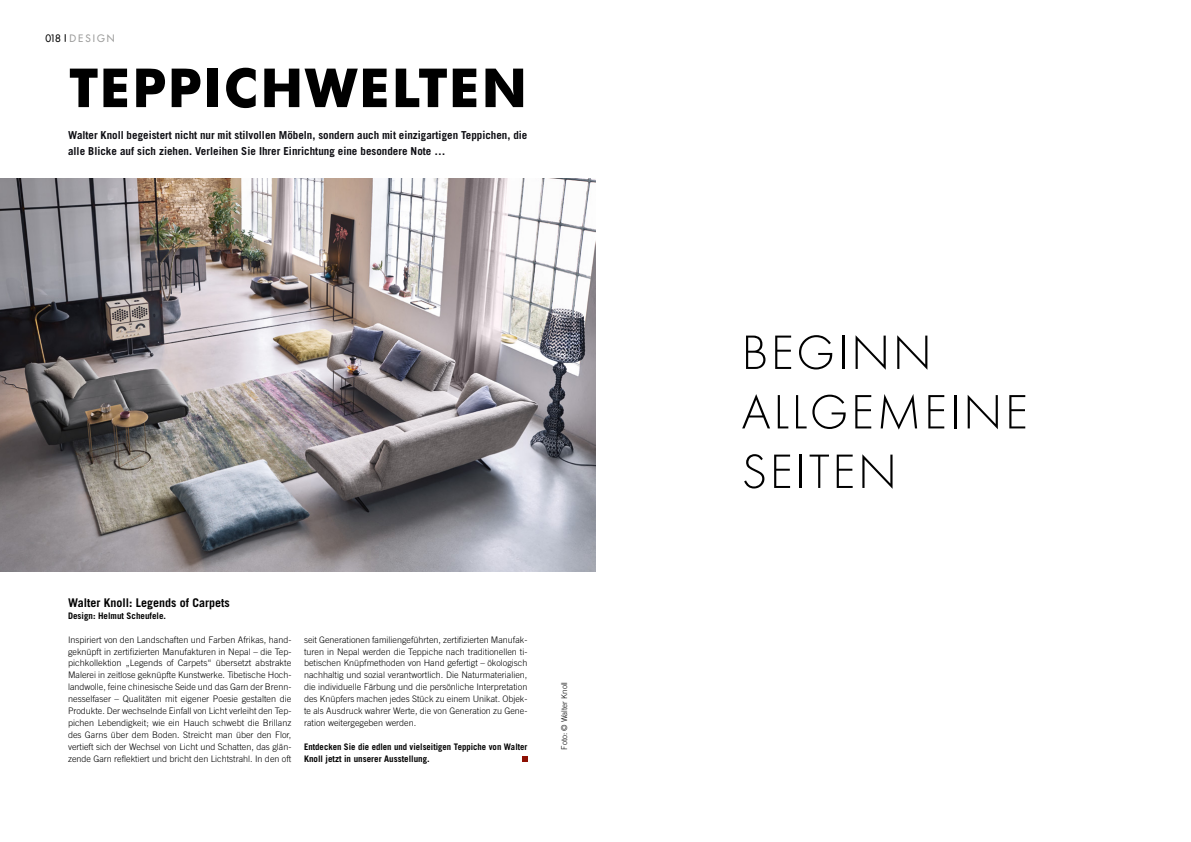
<style>
.page{position:relative;width:1191px;height:842px;background:#fff}
.page>*{position:absolute;margin:0;border:0;box-sizing:border-box;transform-origin:0 0}
.t1{font:700 53.9px "Futura BT";letter-spacing:.025em;color:#000}
.t2{font:300 50px/59.5px "Futura T";letter-spacing:.05em;color:#000}
.t3{font:700 12px "Trade Gothic";color:#000}
.t4{font:700 11px/16px "Trade Gothic";color:#0e0e13}
.t5{font:10px "Futura";letter-spacing:.2em;color:#9d9d9c}
.t6{font:300 9px/11.9px "Trade Gothic";color:#000;text-align:justify}
.t7{font:700 9px/11.9px "Trade Gothic";color:#000}
.t8{font:300 8px "Trade Gothic";color:#000}
.s1{color:#000}
</style>
<div class="page">
<img style="left:0;top:178px;width:595px;height:393px">
<svg style="left:522px;top:756px;width:5px;height:5px"></svg>
<p class="t5" style="left:45px;top:32px;width:71px"><span class="s1">018</span> DESIGN</p>
<h1 class="t1" style="left:69px;top:55px;width:460px">TEPPICHWELTEN</h1>
<p class="t4" style="left:68px;top:127px;width:461px">Walter Knoll begeistert nicht nur mit stilvollen Möbeln, sondern auch mit einzigartigen Teppichen, die alle Blicke auf sich ziehen. Verleihen Sie Ihrer Einrichtung eine besondere Note …</p>
<h3 class="t3" style="left:68px;top:595px;width:163px">Walter Knoll: Legends of Carpets</h3>
<p class="t7" style="left:68px;top:610px;width:100px">Design: Helmut Scheufele.</p>
<p class="t6" style="left:68px;top:633px;width:225px">Inspiriert von den Landschaften und Farben Afrikas, hand&shy;geknüpft in zertifizierten Manufakturen in Nepal – die Tep&shy;pichkollektion „Legends of Carpets“ übersetzt abstrakte Malerei in zeitlose geknüpfte Kunstwerke. Tibetische Hoch&shy;landwolle, feine chinesische Seide und das Garn der Brenn&shy;nesselfaser – Qualitäten mit eigener Poesie gestalten die Produkte. Der wechselnde Einfall von Licht verleiht den Tep&shy;pichen Lebendigkeit; wie ein Hauch schwebt die Brillanz des Garns über dem Boden. Streicht man über den Flor, vertieft sich der Wechsel von Licht und Schatten, das glän&shy;zende Garn reflektiert und bricht den Lichtstrahl. In den oft</p>
<p class="t6" style="left:304px;top:633px;width:225px">seit Generationen familiengeführten, zertifizierten Manufak&shy;turen in Nepal werden die Teppiche nach traditionellen ti&shy;betischen Knüpfmethoden von Hand gefertigt – ökologisch nachhaltig und sozial verantwortlich. Die Naturmaterialien, die individuelle Färbung und die persönliche Interpretation des Knüpfers machen jedes Stück zu einem Unikat. Objek&shy;te als Ausdruck wahrer Werte, die von Generation zu Gene&shy;ration weitergegeben werden.</p>
<p class="t7" style="left:304px;top:740px;width:225px">Entdecken Sie die edlen und vielseitigen Teppiche von Walter<br>Knoll jetzt in unserer Ausstellung.</p>
<p class="t8" style="left:559px;top:750px;width:70px;rotate:-90deg">Foto: © Walter Knoll</p>
<h2 class="t2" style="left:741px;top:322px;width:288px">BEGINN<br>ALLGEMEINE<br>SEITEN</h2>
</div>
